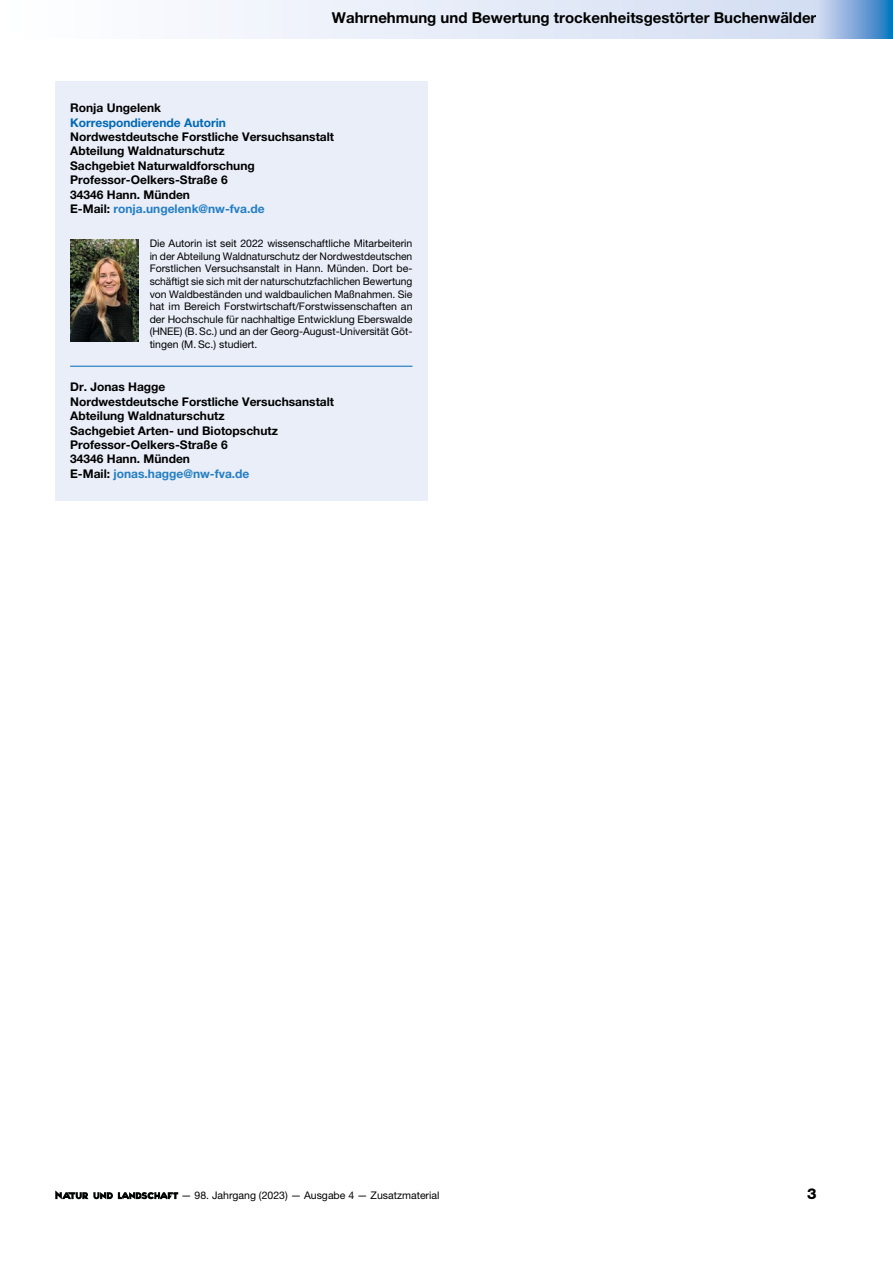
<style>
.page{position:relative;width:893px;height:1263px;background:#fff}
.page>*{position:absolute;margin:0;border:0;box-sizing:border-box;transform-origin:0 0}
.t1{font:700 15px "Helvetica Neue LT Pro";color:#000}
.t2{font:800 15px "Helvetica Neue LT Pro";color:#000}
.Autorenkasten_Autoren_Adressdaten{font:700 12px "Helvetica Neue LT Pro";color:#000}
.Autorenkasten_Autoren_Verbindungsdaten_s{font:700 12px "Helvetica Neue LT Pro";color:#237ec2}
.Autorenkasten_Korrespondierender_Autor_b{font:700 12px "Helvetica Neue LT Pro";color:#0069b4}
.Autorenkasten_Autoren_Vita{font:10.5px/12.6px "Helvetica Neue LT Pro";color:#000;text-align:justify}
.s1{color:#000}
</style>
<div class="page">
<div style="left:0;top:0;width:816px;height:38px;background:linear-gradient(to right,#fff,#d4def3)"></div>
<svg style="left:816px;top:0;width:77px;height:38px;background:#7aa9d9"></svg>
<svg style="left:55px;top:1191px;width:123px;height:8px"></svg>
<div style="left:55px;top:81px;width:372px;height:420px;background:#e9eef9"></div>
<hr style="left:70px;top:366px;width:342px;height:1px;background:#0069b4">
<img style="left:70px;top:240px;width:68px;height:102px">
<h1 class="t1" style="left:332px;top:9px;width:486px">Wahrnehmung und Bewertung trockenheitsgestörter Buchenwälder</h1>
<p class="Autorenkasten_Autoren_Adressdaten" style="left:70px;top:101px;width:92px">Ronja Ungelenk</p>
<p class="Autorenkasten_Korrespondierender_Autor_b" style="left:70px;top:115px;width:157px">Korrespondierende Autorin</p>
<p class="Autorenkasten_Autoren_Adressdaten" style="left:70px;top:129px;width:265px">Nordwestdeutsche Forstliche Versuchsanstalt</p>
<p class="Autorenkasten_Autoren_Adressdaten" style="left:70px;top:144px;width:156px">Abteilung Waldnaturschutz</p>
<p class="Autorenkasten_Autoren_Adressdaten" style="left:70px;top:158px;width:186px">Sachgebiet Naturwaldforschung</p>
<p class="Autorenkasten_Autoren_Adressdaten" style="left:70px;top:173px;width:159px">Professor-Oelkers-Straße 6</p>
<p class="Autorenkasten_Autoren_Adressdaten" style="left:70px;top:187px;width:121px">34346 Hann. Münden</p>
<p class="Autorenkasten_Autoren_Verbindungsdaten_s" style="left:70px;top:201px;width:196px"><span class="s1">E-Mail:</span> ronja.ungelenk@nw-fva.de</p>
<p class="Autorenkasten_Autoren_Vita" style="left:150px;top:237px;width:264px">Die Autorin ist seit 2022 wissenschaftliche Mitarbeiterin in der Abteilung Waldnaturschutz der Nordwestdeutschen Forstlichen Versuchsanstalt in Hann. Münden. Dort be&shy;schäftigt sie sich mit der naturschutzfachlichen Bewertung von Waldbeständen und waldbaulichen Maßnahmen. Sie hat im Bereich Forstwirtschaft/Forstwissenschaften an der Hochschule für nachhaltige Entwicklung Eberswalde (HNEE) (B. Sc.) und an der Georg-August-Universität Göt&shy;tingen (M. Sc.) studiert.</p>
<p class="Autorenkasten_Autoren_Adressdaten" style="left:70px;top:380px;width:97px">Dr. Jonas Hagge</p>
<p class="Autorenkasten_Autoren_Adressdaten" style="left:70px;top:394px;width:265px">Nordwestdeutsche Forstliche Versuchsanstalt</p>
<p class="Autorenkasten_Autoren_Adressdaten" style="left:70px;top:408px;width:156px">Abteilung Waldnaturschutz</p>
<p class="Autorenkasten_Autoren_Adressdaten" style="left:70px;top:423px;width:209px">Sachgebiet Arten- und Biotopschutz</p>
<p class="Autorenkasten_Autoren_Adressdaten" style="left:70px;top:437px;width:159px">Professor-Oelkers-Straße 6</p>
<p class="Autorenkasten_Autoren_Adressdaten" style="left:70px;top:452px;width:121px">34346 Hann. Münden</p>
<p class="Autorenkasten_Autoren_Verbindungsdaten_s" style="left:70px;top:466px;width:181px"><span class="s1">E-Mail:</span> jonas.hagge@nw-fva.de</p>
<p class="Autorenkasten_Autoren_Vita" style="left:181px;top:1189px;width:260px">— 98. Jahrgang (2023) — Ausgabe 4 — Zusatzmaterial</p>
<h1 class="t2" style="left:807px;top:1185px;width:11px">3</h1>
</div>
